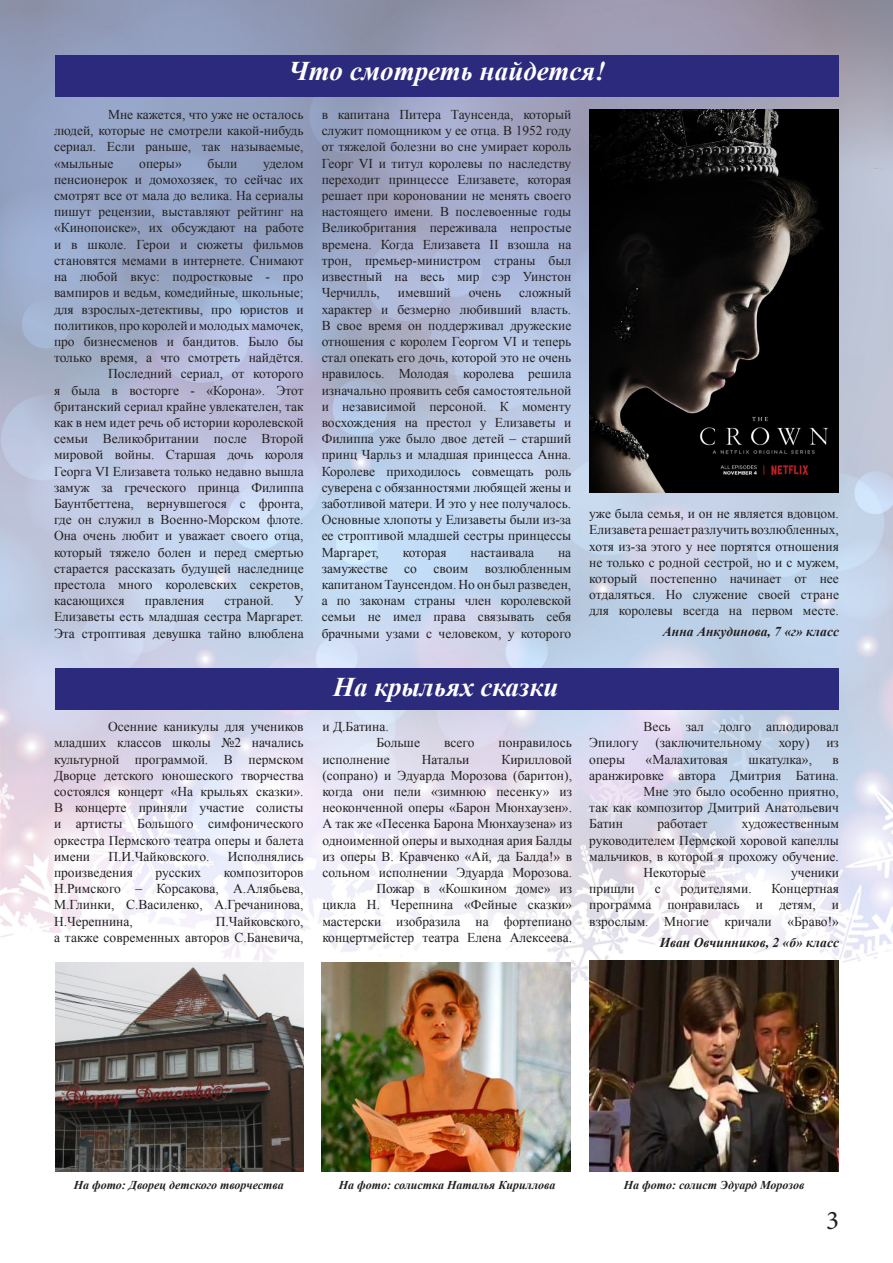
<style>
.page{position:relative;width:893px;height:1263px;background:#fff}
.page>*{position:absolute;margin:0;border:0;box-sizing:border-box;transform-origin:0 0}
.t1{font:italic 700 27px "Times New Roman";color:#fff}
.t2{font:27px "Minion Pro";color:#231f20}
.t3{font:13.5px/16.2px "Times New Roman";color:#231f20;text-align:justify}
.t4{font:italic 700 13.5px "Times New Roman";color:#231f20}
.t5{font:italic 700 12px "Times New Roman";color:#231f20}
</style>
<div class="page">
<img style="left:0;top:0;width:893px;height:1172px">
<div style="left:56px;top:55px;width:783px;height:41px;background:#2c2a7c"></div>
<img style="left:589px;top:110px;width:249px;height:383px">
<div style="left:56px;top:668px;width:783px;height:41px;background:#2c2a7c"></div>
<img style="left:56px;top:963px;width:248px;height:209px">
<img style="left:322px;top:963px;width:248px;height:209px">
<img style="left:589px;top:960px;width:250px;height:212px">
<p class="t1" style="left:289px;top:52px;width:319px">Что смотреть найдется!</p>
<p class="t3" style="left:54px;top:106px;width:251px;text-indent:54px">Мне кажется, что уже не осталось людей, которые не смотрели какой-нибудь сериал. Если раньше, так называемые, «мыльные</p>
<p class="t3" style="left:322px;top:106px;width:251px">в капитана Питера Таунсенда, который служит помощником у ее отца. В 1952 году от тяжелой болезни во сне умирает король Георг VI и титул королевы по наследству переходит принцессе Елизавете, которая решает при короновании не менять своего настоящего имени. В послевоенные годы Великобритания переживала непростые времена. Когда Елизавета II взошла на трон, премьер-министром страны был известный на весь мир сэр Уинстон Черчилль,</p>
<p class="t3" style="left:139px;top:155px;width:44px">оперы»</p>
<p class="t3" style="left:207px;top:155px;width:31px">были</p>
<p class="t3" style="left:54px;top:155px;width:251px;text-indent:209px">уделом пенсионерок и домохозяек, то сейчас их смотрят все от мала до велика. На сериалы пишут рецензии, выставляют рейтинг на «Кинопоиске», их обсуждают на работе и в школе. Герои и сюжеты фильмов становятся мемами в интернете. Снимают на любой вкус: подростковые - про вампиров и ведьм, комедийные, школьные; для взрослых-детективы, про юристов и политиков, про королей имолодыхмамочек, про бизнесменов и бандитов. Было бы только время, а что смотреть найдётся.</p>
<p class="t3" style="left:54px;top:365px;width:251px;text-indent:54px">Последний сериал, от которого я была в восторге - «Корона». Этот британский сериал крайне увлекателен, так как в нем идет речь об истории королевской семьи Великобритании после Второй мировой войны. Старшая дочь короля Георга VI Елизавета только недавно вышла замуж за греческого принца Филиппа Баунтбеттена, вернувшегося с фронта, где он служил в Военно-Морском флоте.<br>Она очень любит и уважает своего отца, который тяжело болен и перед смертью старается рассказать будущей наследнице престола много королевских секретов, касающихся</p>
<p class="t3" style="left:322px;top:284px;width:251px;text-indent:198px">сложный характер и безмерно любивший власть.<br>В свое время он поддерживал дружеские отношения с королем Георгом VI и теперь стал опекать его дочь, которой это не очень нравилось. Молодая королева решила изначально проявить себя самостоятельной и независимой персоной. К моменту восхождения на престол у Елизаветы и Филиппа уже было двое детей – старший принц Чарльз и младшая принцесса Анна.<br>Королеве приходилось совмещать роль суверена с обязанностями любящей жены и заботливой матери. И это у нее получалось.<br>Основные хлопоты у Елизаветы были из-за ее строптивой младшей сестры принцессы Маргарет,</p>
<p class="t3" style="left:398px;top:284px;width:54px">имевший</p>
<p class="t3" style="left:469px;top:284px;width:34px">очень</p>
<p class="t3" style="left:589px;top:505px;width:251px">уже была семья, и он не является вдовцом.<br>Елизаветарешаетразлучить возлюбленных, хотя из-за этого у нее портятся отношения не только с родной сестрой, но и с мужем, который постепенно начинает от нее отдаляться. Но служение своей стране для королевы всегда на первом месте.</p>
<p class="t4" style="left:663px;top:622px;width:178px">Анна Анкудинова, 7 «г» класс</p>
<p class="t3" style="left:322px;top:544px;width:251px;text-indent:236px">на замужестве со своим возлюбленным капитаномТаунсендом. Но он был разведен, а по законам страны член королевской семьи не имел права связывать себя брачными узами с человеком, у которого</p>
<p class="t3" style="left:403px;top:544px;width:45px">которая</p>
<p class="t3" style="left:471px;top:544px;width:65px">настаивала</p>
<p class="t3" style="left:145px;top:592px;width:61px">правления</p>
<p class="t3" style="left:225px;top:592px;width:51px">страной.</p>
<p class="t3" style="left:54px;top:592px;width:251px;text-indent:240px">У Елизаветы есть младшая сестра Маргарет.<br>Эта строптивая девушка тайно влюблена</p>
<p class="t3" style="left:54px;top:718px;width:251px;text-indent:54px">Осенние каникулы для учеников младших классов школы №2 начались культурной программой. В пермском Дворце детского юношеского творчества состоялся концерт «На крыльях сказки».<br>В концерте приняли участие солисты и артисты Большого симфонического оркестра Пермского театра оперы и балета имени</p>
<p class="t3" style="left:108px;top:848px;width:103px">П.И.Чайковского.</p>
<p class="t3" style="left:228px;top:848px;width:77px">Исполнялись</p>
<p class="t3" style="left:54px;top:864px;width:80px">произведения</p>
<p class="t3" style="left:155px;top:864px;width:47px">русских</p>
<p class="t3" style="left:54px;top:864px;width:251px;text-indent:170px">композиторов Н.Римского – Корсакова, А.Алябьева, М.Глинки, С.Василенко, А.Гречанинова, Н.Черепнина,</p>
<p class="t3" style="left:54px;top:913px;width:251px;text-align:right">П.Чайковского,<br>а также современных авторов С.Баневича,</p>
<p class="t1" style="left:333px;top:669px;width:227px">На крыльях сказки</p>
<p class="t3" style="left:322px;top:718px;width:68px">и Д.Батина.</p>
<p class="t3" style="left:376px;top:735px;width:45px">Больше</p>
<p class="t3" style="left:444px;top:735px;width:32px">всего</p>
<p class="t3" style="left:499px;top:735px;width:75px">понравилось</p>
<p class="t3" style="left:322px;top:751px;width:69px">исполнение</p>
<p class="t3" style="left:422px;top:751px;width:49px">Натальи</p>
<p class="t3" style="left:322px;top:751px;width:251px;text-indent:179px">Кирилловой (сопрано) и Эдуарда Морозова (баритон), когда они пели «зимнюю песенку» из неоконченной оперы «Барон Мюнхаузен».<br>А так же «Песенка Барона Мюнхаузена» из одноименной оперы и выходная ария Балды из оперы В. Кравченко «Ай, да Балда!» в сольном исполнении Эдуарда Морозова.</p>
<p class="t3" style="left:322px;top:880px;width:251px;text-indent:54px">Пожар в «Кошкином доме» из цикла Н. Черепнина «Фейные сказки» мастерски изобразила на фортепиано концертмейстер театра Елена Алексеева.</p>
<p class="t3" style="left:643px;top:718px;width:197px">Весь зал долго аплодировал</p>
<p class="t3" style="left:589px;top:735px;width:51px">Эпилогу</p>
<p class="t3" style="left:655px;top:735px;width:108px">(заключительному</p>
<p class="t3" style="left:779px;top:735px;width:32px">хору)</p>
<p class="t3" style="left:826px;top:735px;width:14px">из</p>
<p class="t3" style="left:589px;top:751px;width:37px">оперы</p>
<p class="t3" style="left:646px;top:751px;width:84px">«Малахитовая</p>
<p class="t3" style="left:749px;top:751px;width:65px">шкатулка»,</p>
<p class="t3" style="left:589px;top:751px;width:251px;text-align:right">в<br>аранжировке автора Дмитрия Батина.</p>
<p class="t3" style="left:589px;top:783px;width:251px;text-indent:54px">Мне это было особенно приятно, так как композитор Дмитрий Анатольевич Батин</p>
<p class="t3" style="left:657px;top:816px;width:52px">работает</p>
<p class="t3" style="left:589px;top:816px;width:251px;text-indent:152px">художественным руководителем Пермской хоровой капеллы мальчиков, в которой я прохожу обучение.</p>
<p class="t3" style="left:643px;top:864px;width:64px">Некоторые</p>
<p class="t3" style="left:791px;top:864px;width:49px">ученики</p>
<p class="t3" style="left:589px;top:880px;width:47px">пришли</p>
<p class="t3" style="left:655px;top:880px;width:7px">с</p>
<p class="t3" style="left:680px;top:880px;width:73px">родителями.</p>
<p class="t3" style="left:589px;top:880px;width:251px;text-indent:182px">Концертная программа понравилась и детям, и взрослым. Многие кричали «Браво!»</p>
<p class="t4" style="left:660px;top:933px;width:181px">Иван Овчинников, 2 «б» класс</p>
<p class="t5" style="left:74px;top:1176px;width:212px">На фото: Дворец детского творчества</p>
<p class="t5" style="left:339px;top:1176px;width:218px">На фото: солистка Наталья Кириллова</p>
<p class="t5" style="left:624px;top:1176px;width:182px">На фото: солист Эдуард Морозов</p>
<p class="t2" style="left:826px;top:1202px;width:14px">3</p>
</div>
